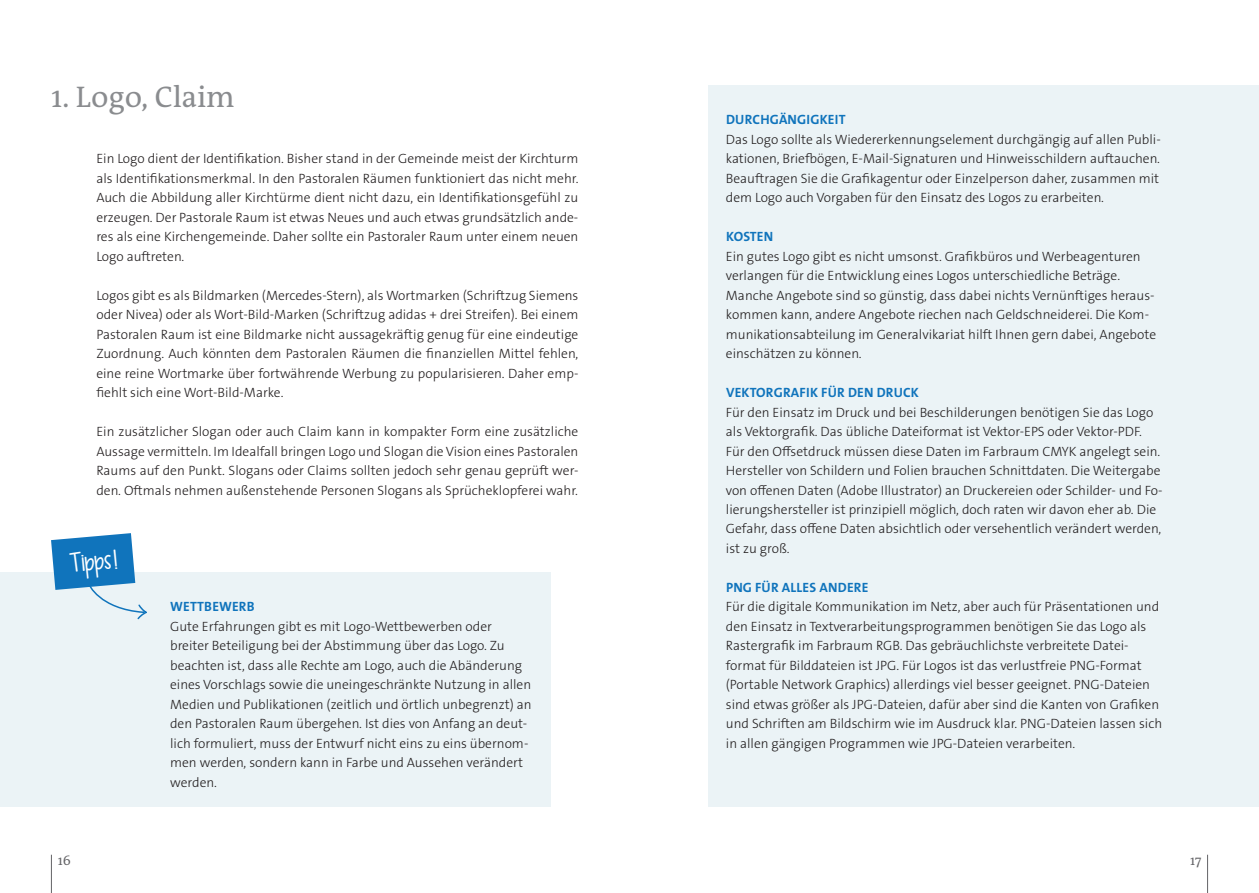
<style>
.page{position:relative;width:1259px;height:893px;background:#fff}
.page>*{position:absolute;margin:0;border:0;box-sizing:border-box;transform-origin:0 0}
.t1{font:30px "The Antiqua B W5 Plain";color:#8a8c8f}
.t2{font:19.5px "KG Dropsof Jupiter";color:#fff}
.t3{font:300 13.5px/19.5px "The Sans B W3";color:#231f20;text-align:justify}
.t4{font:700 13.5px "The Sans B W7";letter-spacing:.015em;color:#1074bc}
.t5{font:13.5px "The Antiqua B W5 Plain";color:#636366}
</style>
<div class="page">
<hr style="left:51px;top:855px;width:1px;height:38px;background:#636366">
<hr style="left:1207px;top:855px;width:1px;height:38px;background:#636366">
<div style="left:709px;top:85px;width:550px;height:722px;background:#ebf3f6"></div>
<div style="left:0;top:573px;width:550px;height:234px;background:#ebf3f6"></div>
<svg style="left:51px;top:533px;width:97px;height:87px"></svg>
<h1 class="t1" style="left:51px;top:78px;width:185px">1. Logo, Claim</h1>
<p class="t3" style="left:96px;top:149px;width:483px">Ein Logo dient der Identifikation. Bisher stand in der Gemeinde meist der Kirchturm als Identifikationsmerkmal. In den Pastoralen Räumen funktioniert das nicht mehr.<br>Auch die Abbildung aller Kirchtürme dient nicht dazu, ein Identifikationsgefühl zu erzeugen. Der Pastorale Raum ist etwas Neues und auch etwas grundsätzlich ande&shy;res als eine Kirchengemeinde. Daher sollte ein Pastoraler Raum unter einem neuen Logo auftreten.</p>
<p class="t3" style="left:96px;top:285px;width:483px">Logos gibt es als Bildmarken (Mercedes-Stern), als Wortmarken (Schriftzug Siemens oder Nivea) oder als Wort-Bild-Marken (Schriftzug adidas + drei Streifen). Bei einem Pastoralen Raum ist eine Bildmarke nicht aussagekräftig genug für eine eindeutige Zuordnung. Auch könnten dem Pastoralen Räumen die finanziellen Mittel fehlen, eine reine Wortmarke über fortwährende Werbung zu popularisieren. Daher emp&shy;fiehlt sich eine Wort-Bild-Marke.</p>
<p class="t3" style="left:96px;top:422px;width:483px">Ein zusätzlicher Slogan oder auch Claim kann in kompakter Form eine zusätzliche Aussage vermitteln. Im Idealfall bringen Logo und Slogan die Vision eines Pastoralen Raums auf den Punkt. Slogans oder Claims sollten jedoch sehr genau geprüft wer&shy;den. Oftmals nehmen außenstehende Personen Slogans als Sprücheklopferei wahr.</p>
<h2 class="t2" style="left:69px;top:548px;width:49px;rotate:-5deg">Tipps!</h2>
<p class="t4" style="left:170px;top:598px;width:86px">WETTBEWERB</p>
<p class="t3" style="left:170px;top:617px;width:363px;text-align:left">Gute Erfahrungen gibt es mit Logo-Wettbewerben oder breiter Beteiligung bei der Abstimmung über das Logo. Zu beachten ist, dass alle Rechte am Logo, auch die Abänderung eines Vorschlags sowie die uneingeschränkte Nutzung in allen Medien und Publikationen (zeitlich und örtlich unbegrenzt) an den Pastoralen Raum übergehen. Ist dies von Anfang an deut&shy;lich formuliert, muss der Entwurf nicht eins zu eins übernom&shy;men werden, sondern kann in Farbe und Aussehen verändert werden.</p>
<p class="t4" style="left:726px;top:111px;width:121px">DURCHGÄNGIGKEIT</p>
<p class="t3" style="left:726px;top:129px;width:436px">Das Logo sollte als Wiedererkennungselement durchgängig auf allen Publi&shy;kationen, Briefbögen, E-Mail-Signaturen und Hinweisschildern auftauchen.<br>Beauftragen Sie die Grafikagentur oder Einzelperson daher, zusammen mit dem Logo auch Vorgaben für den Einsatz des Logos zu erarbeiten.</p>
<p class="t4" style="left:726px;top:228px;width:49px">KOSTEN</p>
<p class="t3" style="left:726px;top:246px;width:432px;text-align:left">Ein gutes Logo gibt es nicht umsonst. Grafikbüros und Werbeagenturen verlangen für die Entwicklung eines Logos unterschiedliche Beträge.<br>Manche Angebote sind so günstig, dass dabei nichts Vernünftiges heraus&shy;kommen kann, andere Angebote riechen nach Geldschneiderei. Die Kom&shy;munikationsabteilung im Generalvikariat hilft Ihnen gern dabei, Angebote einschätzen zu können.</p>
<p class="t4" style="left:726px;top:384px;width:194px">VEKTORGRAFIK FÜR DEN DRUCK</p>
<p class="t3" style="left:726px;top:402px;width:438px;text-align:left">Für den Einsatz im Druck und bei Beschilderungen benötigen Sie das Logo als Vektorgrafik. Das übliche Dateiformat ist Vektor-EPS oder Vektor-PDF.<br>Für den Offsetdruck müssen diese Daten im Farbraum CMYK angelegt sein.<br>Hersteller von Schildern und Folien brauchen Schnittdaten. Die Weitergabe von offenen Daten (Adobe Illustrator) an Druckereien oder Schilder- und Fo&shy;lierungshersteller ist prinzipiell möglich, doch raten wir davon eher ab. Die Gefahr, dass offene Daten absichtlich oder versehentlich verändert werden, ist zu groß.</p>
<p class="t4" style="left:726px;top:579px;width:144px">PNG FÜR ALLES ANDERE</p>
<p class="t3" style="left:726px;top:597px;width:438px;text-align:left">Für die digitale Kommunikation im Netz, aber auch für Präsentationen und den Einsatz in Textverarbeitungsprogrammen benötigen Sie das Logo als Rastergrafik im Farbraum RGB. Das gebräuchlichste verbreitete Datei&shy;format für Bilddateien ist JPG. Für Logos ist das verlustfreie PNG-Format (Portable Network Graphics) allerdings viel besser geeignet. PNG-Dateien sind etwas größer als JPG-Dateien, dafür aber sind die Kanten von Grafiken und Schriften am Bildschirm wie im Ausdruck klar. PNG-Dateien lassen sich in allen gängigen Programmen wie JPG-Dateien verarbeiten.</p>
<p class="t5" style="left:58px;top:852px;width:15px">16</p>
<p class="t5" style="left:1190px;top:852px;width:13px">17</p>
</div>
